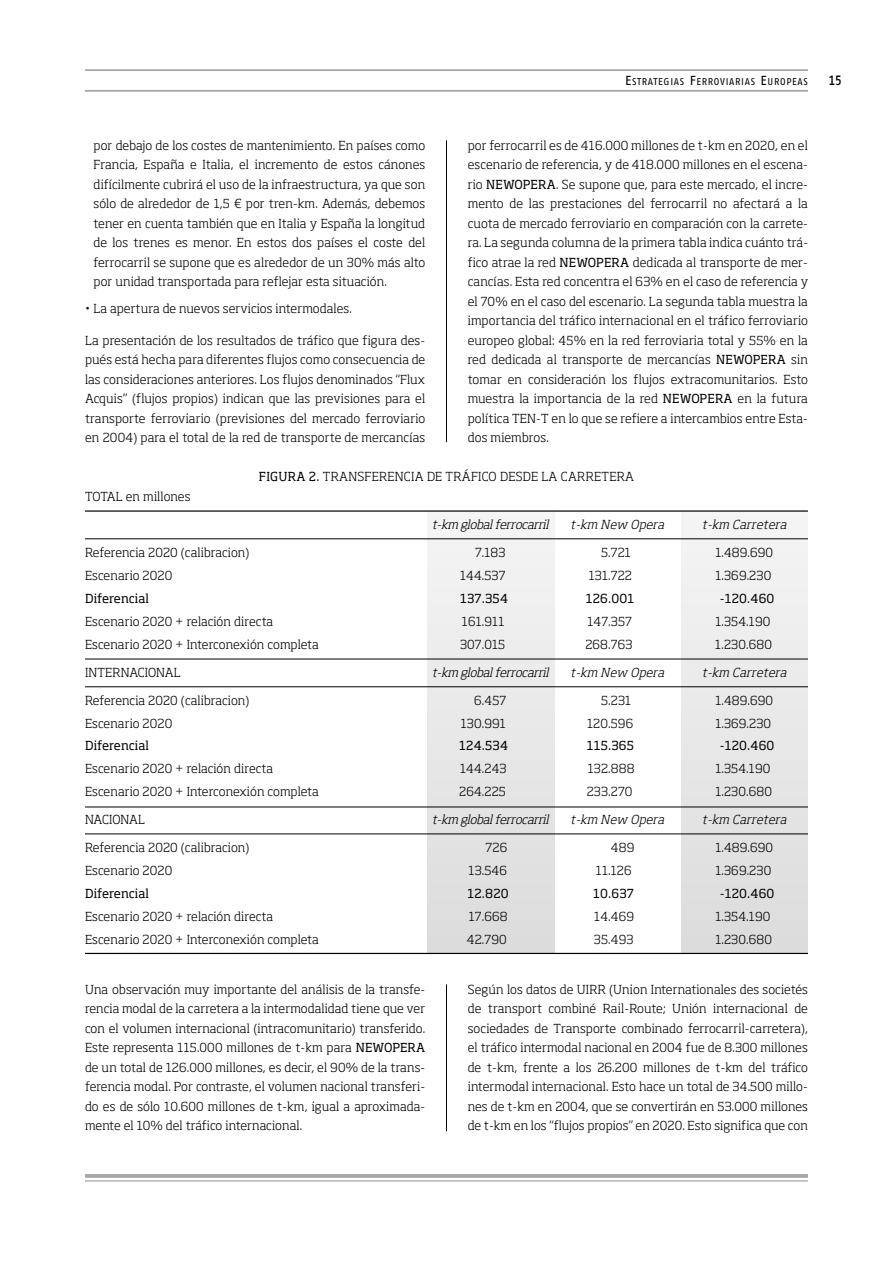
<style>
.page{position:relative;width:893px;height:1263px;background:#fff}
.page>*{position:absolute;margin:0;border:0;box-sizing:border-box;transform-origin:0 0}
.t1{font:500 13.5px "Adif Fago No";color:#000;scale:.85 1}
.t2{font:300 12.3px/19.5px "Soho Std";letter-spacing:.01em;color:#000;text-align:justify}
.t3{font:italic 300 12.3px "Soho Std";color:#000}
.t4{font:12.3px "Soho Std";letter-spacing:.015em;color:#000}
.t5{font:300 12.3px "Soho Std";letter-spacing:-.01em;color:#000}
.t6{font:9.75px "Adif Fago No";letter-spacing:.07em;color:#000}
.s1{font-size:13.05px}
.s2{font-family:"Adif Fago No";font-weight:400;font-size:12.75px}
.s3{font-weight:400}
</style>
<div class="page">
<div style="left:681px;top:511px;width:127px;height:442px;background:#e8e8e8"></div>
<div style="left:427px;top:511px;width:127px;height:442px;background:#e8e8e8"></div>
<hr style="left:85px;top:90px;width:723px;height:2px;background:#a6a6a6">
<hr style="left:85px;top:69px;width:723px;height:2px;background:#a6a6a6">
<svg style="left:85px;top:1174px;width:723px;height:4px;background:#ababab"></svg>
<hr style="left:85px;top:1180px;width:723px;height:1px;background:#a6a6a6">
<hr style="left:446px;top:140px;width:1px;height:302px;background:#000">
<hr style="left:446px;top:984px;width:1px;height:147px;background:#000">
<hr style="left:85px;top:510px;width:723px;height:2px;background:#000">
<hr style="left:85px;top:538px;width:723px;height:1px;background:#000">
<hr style="left:85px;top:658px;width:723px;height:1px;background:#000">
<hr style="left:85px;top:686px;width:723px;height:1px;background:#000">
<hr style="left:85px;top:806px;width:723px;height:1px;background:#000">
<hr style="left:85px;top:833px;width:723px;height:1px;background:#000">
<hr style="left:85px;top:953px;width:723px;height:1px;background:#000">
<p class="t6" style="left:625px;top:78px;width:184px"><span class="s1">E</span>STRATEGIAS <span class="s1">F</span>ERROVIARIAS <span class="s1">E</span>UROPEAS</p>
<p class="t1" style="left:829px;top:75px;width:17px">15</p>
<p class="t2" style="left:94px;top:137px;width:333px">por debajo de los costes de mantenimiento. En países como Francia, España e Italia, el incremento de estos cánones difícilmente cubrirá el uso de la infraestructura, ya que son sólo de alrededor de 1,5 € por tren-km. Además, debemos tener en cuenta también que en Italia y España la longitud de los trenes es menor. En estos dos países el coste del ferrocarril se supone que es alrededor de un 30% más alto por unidad transportada para reflejar esta situación.</p>
<p class="t2" style="left:85px;top:300px;width:268px"><span class="s2">•</span> La apertura de nuevos servicios intermodales.</p>
<p class="t2" style="left:85px;top:332px;width:342px">La presentación de los resultados de tráfico que figura des&shy;pués está hecha para diferentes flujos como consecuencia de las consideraciones anteriores. Los flujos denominados “Flux Acquis” (flujos propios) indican que las previsiones para el transporte ferroviario (previsiones del mercado ferroviario en 2004) para el total de la red de transporte de mercancías</p>
<p class="t2" style="left:468px;top:137px;width:342px">por ferrocarril es de 416.000 millones de t-km en 2020, en el escenario de referencia, y de 418.000 millones en el escena&shy;rio <span class="s3">NEWOPERA</span>. Se supone que, para este mercado, el incre&shy;mento de las prestaciones del ferrocarril no afectará a la cuota de mercado ferroviario en comparación con la carrete&shy;ra. La segunda columna de la primera tabla indica cuánto trá&shy;fico atrae la red <span class="s3">NEWOPERA</span> dedicada al transporte de mer&shy;cancías. Esta red concentra el 63% en el caso de referencia y el 70% en el caso del escenario. La segunda tabla muestra la importancia del tráfico internacional en el tráfico ferroviario europeo global: 45% en la red ferroviaria total y 55% en la red dedicada al transporte de mercancías <span class="s3">NEWOPERA</span> sin tomar en consideración los flujos extracomunitarios. Esto muestra la importancia de la red <span class="s3">NEWOPERA</span> en la futura política TEN-T en lo que se refiere a intercambios entre Esta&shy;dos miembros.</p>
<p class="t2" style="left:85px;top:488px;width:107px">TOTAL en millones</p>
<p class="t2" style="left:259px;top:468px;width:377px"><span class="s3">FIGURA 2.</span> TRANSFERENCIA DE TRÁFICO DESDE LA CARRETERA</p>
<p class="t3" style="left:432px;top:519px;width:121px">t-km globalferrocarril</p>
<p class="t3" style="left:570px;top:519px;width:98px">t-km New Opera</p>
<p class="t3" style="left:702px;top:519px;width:89px">t-km Carretera</p>
<p class="t2" style="left:85px;top:544px;width:166px">Referencia 2020 (calibracion)</p>
<p class="t2" style="left:475px;top:544px;width:32px">7.183</p>
<p class="t2" style="left:601px;top:544px;width:31px">5.721</p>
<p class="t2" style="left:715px;top:544px;width:59px">1.489.690</p>
<p class="t2" style="left:85px;top:567px;width:89px">Escenario 2020</p>
<p class="t2" style="left:460px;top:567px;width:47px">144.537</p>
<p class="t2" style="left:589px;top:567px;width:45px">131.722</p>
<p class="t2" style="left:715px;top:567px;width:57px">1.369.230</p>
<p class="t4" style="left:85px;top:591px;width:66px">Diferencial</p>
<p class="t4" style="left:460px;top:591px;width:49px">137.354</p>
<p class="t4" style="left:586px;top:591px;width:50px">126.001</p>
<p class="t4" style="left:720px;top:591px;width:56px">-120.460</p>
<p class="t2" style="left:85px;top:612px;width:190px">Escenario 2020 + relación directa</p>
<p class="t2" style="left:462px;top:612px;width:44px">161.911</p>
<p class="t2" style="left:587px;top:612px;width:46px">147.357</p>
<p class="t2" style="left:715px;top:612px;width:56px">1.354.190</p>
<p class="t2" style="left:85px;top:635px;width:235px">Escenario 2020 + Interconexión completa</p>
<p class="t2" style="left:460px;top:635px;width:47px">307.015</p>
<p class="t2" style="left:585px;top:635px;width:49px">268.763</p>
<p class="t2" style="left:715px;top:635px;width:58px">1.230.680</p>
<p class="t2" style="left:85px;top:663px;width:97px">INTERNACIONAL</p>
<p class="t3" style="left:432px;top:667px;width:121px">t-km globalferrocarril</p>
<p class="t3" style="left:570px;top:667px;width:98px">t-km New Opera</p>
<p class="t3" style="left:702px;top:667px;width:89px">t-km Carretera</p>
<p class="t2" style="left:85px;top:691px;width:166px">Referencia 2020 (calibracion)</p>
<p class="t2" style="left:474px;top:691px;width:34px">6.457</p>
<p class="t2" style="left:601px;top:691px;width:32px">5.231</p>
<p class="t2" style="left:715px;top:691px;width:59px">1.489.690</p>
<p class="t2" style="left:85px;top:714px;width:89px">Escenario 2020</p>
<p class="t2" style="left:461px;top:714px;width:47px">130.991</p>
<p class="t2" style="left:587px;top:714px;width:48px">120.596</p>
<p class="t2" style="left:715px;top:714px;width:57px">1.369.230</p>
<p class="t4" style="left:85px;top:739px;width:66px">Diferencial</p>
<p class="t4" style="left:459px;top:739px;width:50px">124.534</p>
<p class="t4" style="left:587px;top:739px;width:49px">115.365</p>
<p class="t4" style="left:720px;top:739px;width:56px">-120.460</p>
<p class="t2" style="left:85px;top:760px;width:190px">Escenario 2020 + relación directa</p>
<p class="t2" style="left:460px;top:760px;width:48px">144.243</p>
<p class="t2" style="left:588px;top:760px;width:48px">132.888</p>
<p class="t2" style="left:715px;top:760px;width:56px">1.354.190</p>
<p class="t2" style="left:85px;top:783px;width:235px">Escenario 2020 + Interconexión completa</p>
<p class="t2" style="left:459px;top:783px;width:48px">264.225</p>
<p class="t2" style="left:587px;top:783px;width:47px">233.270</p>
<p class="t2" style="left:715px;top:783px;width:58px">1.230.680</p>
<p class="t5" style="left:85px;top:815px;width:61px">NACIONAL</p>
<p class="t3" style="left:432px;top:815px;width:121px">t-km globalferrocarril</p>
<p class="t3" style="left:570px;top:815px;width:98px">t-km New Opera</p>
<p class="t3" style="left:702px;top:815px;width:89px">t-km Carretera</p>
<p class="t2" style="left:85px;top:839px;width:166px">Referencia 2020 (calibracion)</p>
<p class="t2" style="left:486px;top:839px;width:23px">726</p>
<p class="t2" style="left:611px;top:839px;width:25px">489</p>
<p class="t2" style="left:715px;top:839px;width:59px">1.489.690</p>
<p class="t2" style="left:85px;top:862px;width:89px">Escenario 2020</p>
<p class="t2" style="left:469px;top:862px;width:40px">13.546</p>
<p class="t2" style="left:596px;top:862px;width:37px">11.126</p>
<p class="t2" style="left:715px;top:862px;width:57px">1.369.230</p>
<p class="t4" style="left:85px;top:886px;width:66px">Diferencial</p>
<p class="t4" style="left:467px;top:886px;width:43px">12.820</p>
<p class="t4" style="left:593px;top:886px;width:42px">10.637</p>
<p class="t4" style="left:720px;top:886px;width:56px">-120.460</p>
<p class="t2" style="left:85px;top:908px;width:190px">Escenario 2020 + relación directa</p>
<p class="t2" style="left:469px;top:908px;width:40px">17.668</p>
<p class="t2" style="left:594px;top:908px;width:41px">14.469</p>
<p class="t2" style="left:715px;top:908px;width:56px">1.354.190</p>
<p class="t2" style="left:85px;top:931px;width:235px">Escenario 2020 + Interconexión completa</p>
<p class="t2" style="left:467px;top:931px;width:41px">42.790</p>
<p class="t2" style="left:594px;top:931px;width:41px">35.493</p>
<p class="t2" style="left:715px;top:931px;width:58px">1.230.680</p>
<p class="t2" style="left:85px;top:981px;width:342px">Una observación muy importante del análisis de la transfe&shy;rencia modal de la carretera a la intermodalidad tiene que ver con el volumen internacional (intracomunitario) transferido.<br>Este representa 115.000 millones de t-km para <span class="s3">NEWOPERA </span>de un total de 126.000 millones, es decir, el 90% de la trans&shy;ferencia modal. Por contraste, el volumen nacional transferi&shy;do es de sólo 10.600 millones de t-km, igual a aproximada&shy;mente el 10% del tráfico internacional.</p>
<p class="t2" style="left:468px;top:981px;width:342px">Según los datos de UIRR (Union Internationales des societés de transport combiné Rail-Route; Unión internacional de sociedades de Transporte combinado ferrocarril-carretera), el tráfico intermodal nacional en 2004 fue de 8.300 millones de t-km, frente a los 26.200 millones de t-km del tráfico intermodal internacional. Esto hace un total de 34.500 millo&shy;nes de t-km en 2004, que se convertirán en 53.000 millones de t-km en los “flujos propios” en 2020. Esto significa que con</p>
</div>
